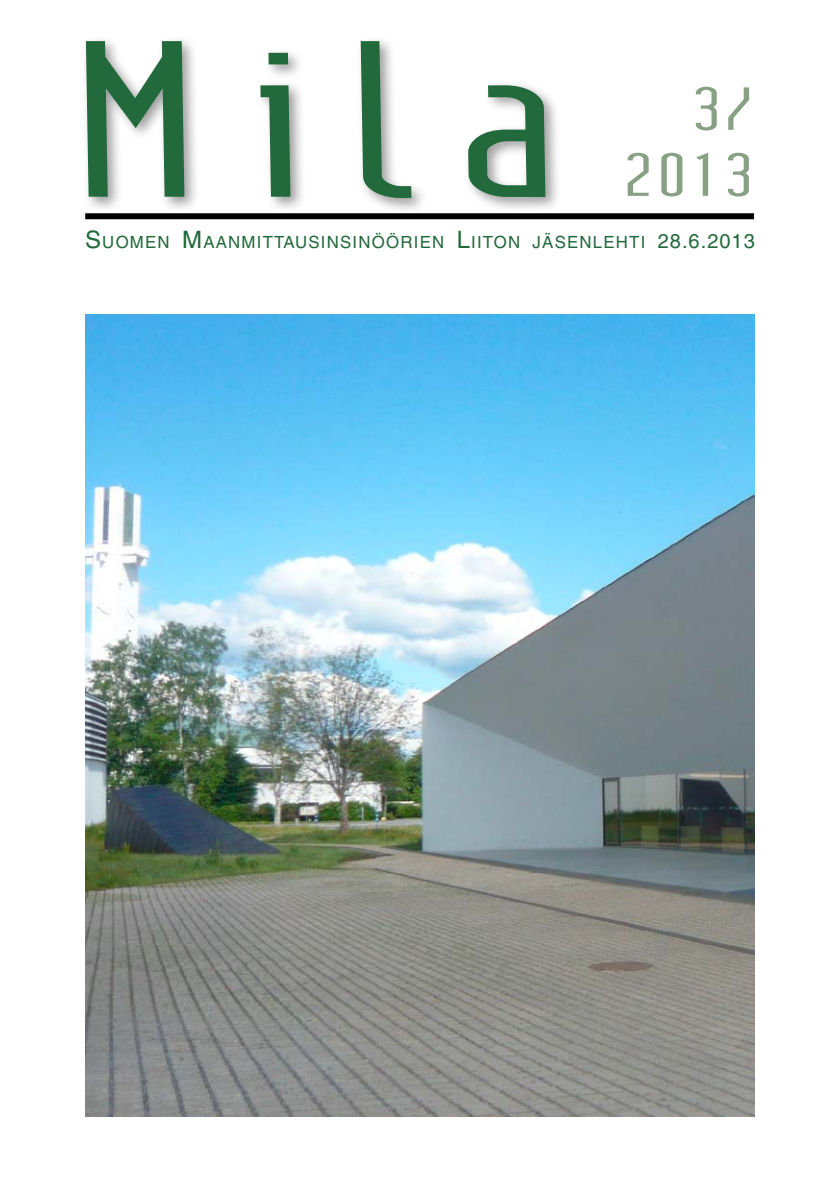
<style>
.page{position:relative;width:840px;height:1191px;background:#fff}
.page>*{position:absolute;margin:0;border:0;box-sizing:border-box;transform-origin:0 0}
.t1{font:220px "Institution";color:#22693b;scale:1.7 1}
.t2{font:60px/66px "Institution";color:#88a083;text-align:right;scale:1.7 1}
.t3{font:16.8px "Helvetica";letter-spacing:.07em;color:#22693b}
.s1{font-size:24px}
.s2{font-size:20px}
</style>
<div class="page">
<div style="left:85px;top:213px;width:668px;height:6px;background:#000"></div>
<div style="left:81px;top:36px;width:480px;height:178px;background:#000;opacity:.39"></div>
<img style="left:85px;top:314px;width:669px;height:802px">
<h1 class="t1" style="left:69px;top:3px;width:291px">Mila</h1>
<p class="t3" style="left:85px;top:232px;width:671px"><span class="s1">S</span>UOMEN <span class="s1">M</span>AANMITTAUSINSINÖÖRIEN <span class="s1">L</span>IITON JÄSENLEHTI <span class="s2">28.6.2013</span></p>
<h2 class="t2" style="left:622px;top:75px;width:80px">3/<br>2013</h2>
</div>
